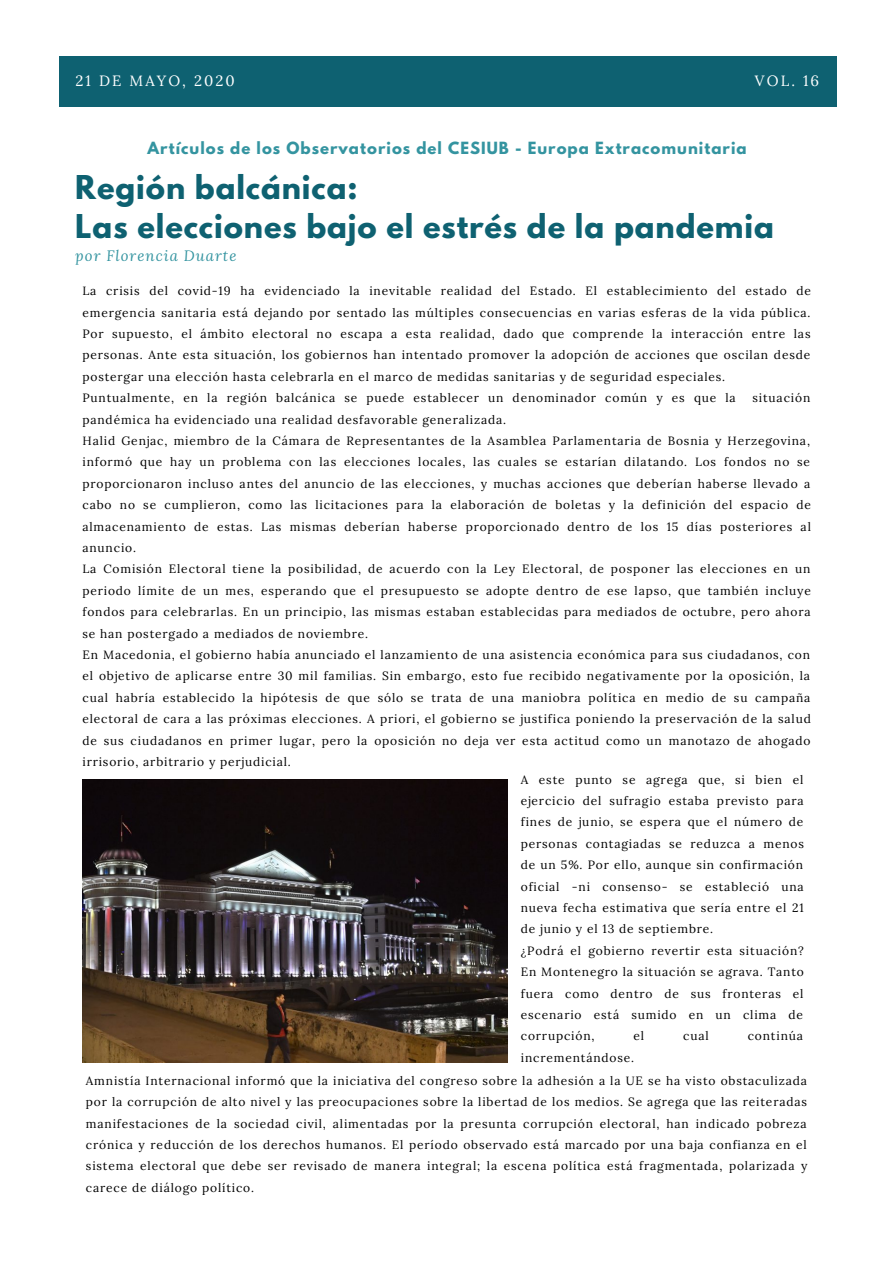
<style>
.page{position:relative;width:894px;height:1264px;background:#fff}
.page>*{position:absolute;margin:0;border:0;box-sizing:border-box;transform-origin:0 0}
.t1{font:700 29.1px/39.3px "League Spartan";letter-spacing:.03em;color:#0e6171}
.t2{font:700 14.85px "League Spartan";letter-spacing:.07em;color:#3494a0}
.t3{font:14.85px "Lora";letter-spacing:.14em;color:#fff}
.t4{font:italic 14.85px "Lora";letter-spacing:.07em;color:#3494a0}
.t5{font:12px/21.5px "Lora";letter-spacing:.07em;color:#000}
</style>
<div class="page">
<div style="left:60px;top:56px;width:776px;height:50px;background:#0e6171"></div>
<img style="left:82px;top:779px;width:425px;height:283px">
<p class="t3" style="left:75px;top:71px;width:161px">21 DE MAYO, 2020</p>
<p class="t3" style="left:754px;top:71px;width:66px">VOL. 16</p>
<p class="t2" style="left:147px;top:140px;width:600px">Artículos de los Observatorios del CESIUB - Europa Extracomunitaria</p>
<h1 class="t1" style="left:75px;top:171px;width:700px">Región balcánica:<br>Las elecciones bajo el estrés de la pandemia</h1>
<p class="t4" style="left:75px;top:245px;width:162px">por Florencia Duarte</p>
<p class="t5" style="left:82px;top:280px;width:729px">La crisis del covid-19 ha evidenciado la inevitable realidad del Estado. El establecimiento del estado de emergencia sanitaria está dejando por sentado las múltiples consecuencias en varias esferas de la vida pública.<br>Por supuesto, el ámbito electoral no escapa a esta realidad, dado que comprende la interacción entre las personas. Ante esta situación, los gobiernos han intentado promover la adopción de acciones que oscilan desde postergar una elección hasta celebrarla en el marco de medidas sanitarias y de seguridad especiales.<br>Puntualmente, en la región balcánica se puede establecer un denominador común y es que la</p>
<p class="t5" style="left:752px;top:387px;width:59px">situación</p>
<p class="t5" style="left:82px;top:408px;width:729px">pandémica ha evidenciado una realidad desfavorable generalizada.<br>Halid Genjac, miembro de la Cámara de Representantes de la Asamblea Parlamentaria de Bosnia y Herzegovina, informó que hay un problema con las elecciones locales, las cuales se estarían dilatando. Los fondos no se proporcionaron incluso antes del anuncio de las elecciones, y muchas acciones que deberían haberse llevado a cabo no se cumplieron, como las licitaciones para la elaboración de boletas y la definición del espacio de almacenamiento de estas. Las mismas deberían haberse proporcionado dentro de los 15 días posteriores al anuncio.<br>La Comisión Electoral tiene la posibilidad, de acuerdo con la Ley Electoral, de posponer las elecciones en un periodo límite de un mes, esperando que el presupuesto se adopte dentro de ese lapso, que también incluye fondos para celebrarlas. En un principio, las mismas estaban establecidas para mediados de octubre, pero ahora se han postergado a mediados de noviembre.<br>En Macedonia, el gobierno había anunciado el lanzamiento de una asistencia económica para sus ciudadanos, con el objetivo de aplicarse entre 30 mil familias. Sin embargo, esto fue recibido negativamente por la oposición, la cual habría establecido la hipótesis de que sólo se trata de una maniobra política en medio de su campaña electoral de cara a las próximas elecciones. A priori, el gobierno se justifica poniendo la preservación de la salud de sus ciudadanos en primer lugar, pero la oposición no deja ver esta actitud como un manotazo de ahogado irrisorio, arbitrario y perjudicial.</p>
<p class="t5" style="left:520px;top:768px;width:284px">A este punto se agrega que, si bien el ejercicio del sufragio estaba previsto para fines de junio, se espera que el número de personas contagiadas se reduzca a menos de un 5%. Por ello, aunque sin confirmación oficial -ni consenso- se estableció una nueva fecha estimativa que sería entre el 21 de junio y el 13 de septiembre.<br>¿Podrá el gobierno revertir esta situación?<br>En Montenegro la situación se agrava. Tanto fuera como dentro de sus fronteras el escenario está sumido en un clima de corrupción,</p>
<p class="t5" style="left:633px;top:1025px;width:12px">el</p>
<p class="t5" style="left:683px;top:1025px;width:27px">cual</p>
<p class="t5" style="left:747px;top:1025px;width:57px">continúa</p>
<p class="t5" style="left:86px;top:1045px;width:722px;line-height:23px;text-indent:435px">incrementándose.<br>Amnistía Internacional informó que la iniciativa del congreso sobre la adhesión a la UE se ha visto obstaculizada</p>
<p class="t5" style="left:86px;top:1091px;width:722px;text-align:justify">por la corrupción de alto nivel y las preocupaciones sobre la libertad de los medios. Se agrega que las reiteradas manifestaciones de la sociedad civil, alimentadas por la presunta corrupción electoral, han indicado pobreza crónica y reducción de los derechos humanos. El período observado está marcado por una baja confianza en el sistema electoral que debe ser revisado de manera integral; la escena política está fragmentada, polarizada y carece de diálogo político.</p>
</div>
